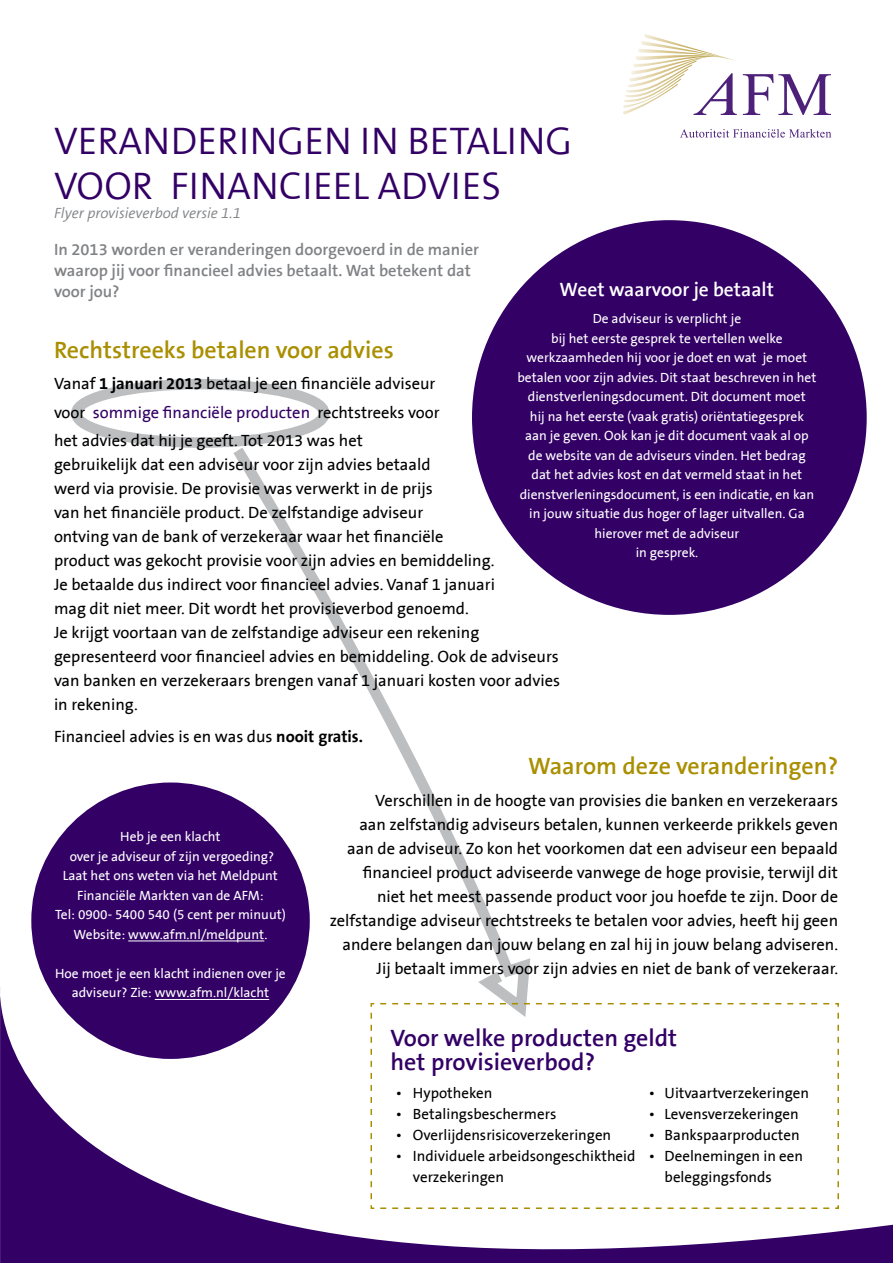
<style>
.page{position:relative;width:893px;height:1263px;background:#fff}
.page>*{position:absolute;margin:0;border:0;box-sizing:border-box;transform-origin:0 0}
.t1{font:300 39px/45px "The Sans B4";color:#306}
.t2{font:600 24px "The Sans B6";color:#a98f00}
.t3{font:600 24px/24px "The Sans B6";color:#306}
.t4{font:600 19.5px "The Sans B6";color:#fff}
.t5{font:16.5px/24px "The Sans B5 Plain";color:#000}
.t6{font:600 16.5px/21px "The Sans B6";color:#808285}
.t7{font:15px/21px "The Sans B5 Plain";color:#000}
.t8{font:italic 300 15px "The Sans B4";color:#808285}
.t9{font:13.5px/19.5px "The Sans B5 Plain";color:#fff;text-align:center}
.s1{font-family:"The Sans B7";font-weight:700}
.s2{color:#306}
</style>
<div class="page">
<div style="left:71px;top:379px;width:259px;height:69px;border:10px solid #bcbec0;border-radius:50%"></div>
<svg style="left:227px;top:440px;width:303px;height:546px"></svg>
<div style="left:472px;top:220px;width:395px;height:395px;background:#306;border-radius:50%"></div>
<div style="left:31px;top:782px;width:279px;height:277px;background:#306;border-radius:50%"></div>
<hr style="left:128px;top:940px;width:136px;height:1px;background:#fff">
<svg style="left:623px;top:34px;width:208px;height:81px"></svg>
<svg style="left:680px;top:129px;width:151px;height:9px"></svg>
<svg style="left:0;top:986px;width:893px;height:277px"></svg>
<h1 class="t1" style="left:54px;top:120px;width:520px">VERANDERINGEN IN BETALING<br>VOOR FINANCIEEL ADVIES</h1>
<p class="t8" style="left:54px;top:205px;width:188px">Flyer provisieverbod versie 1.1</p>
<p class="t6" style="left:54px;top:239px;width:426px">In 2013 worden er veranderingen doorgevoerd in de manier waarop jij voor financieel advies betaalt. Wat betekent dat voor jou?</p>
<p class="t4" style="left:560px;top:279px;width:216px">Weet waarvoor je betaalt</p>
<p class="t9" style="left:517px;top:309px;width:300px">De adviseur is verplicht je<br>bij het eerste gesprek te vertellen welke werkzaamheden hij voor je doet en wat je moet betalen voor zijn advies. Dit staat beschreven in het dienstverleningsdocument. Dit document moet<br>hij na het eerste (vaak gratis) oriëntatiegesprek aan je geven. Ook kan je dit document vaak al op de website van de adviseurs vinden. Het bedrag dat het advies kost en dat vermeld staat in het dienstverleningsdocument, is een indicatie, en kan in jouw situatie dus hoger of lager uitvallen. Ga hierover met de adviseur<br>in gesprek.</p>
<h2 class="t2" style="left:54px;top:337px;width:341px">Rechtstreeks betalen voor advies</h2>
<p class="t5" style="left:54px;top:370px;width:387px;line-height:28.5px">Vanaf <span class="s1">1 januari 2013</span> betaal je een financiële adviseur voor <span class="s2">sommige financiële producten</span> rechtstreeks voor het advies dat hij je geeft. Tot 2013 was het</p>
<p class="t5" style="left:54px;top:453px;width:508px">gebruikelijk dat een adviseur voor zijn advies betaald<br>werd via provisie. De provisie was verwerkt in de prijs<br>van het financiële product. De zelfstandige adviseur<br>ontving van de bank of verzekeraar waar het financiële<br>product was gekocht provisie voor zijn advies en bemiddeling.<br>Je betaalde dus indirect voor financieel advies. Vanaf 1 januari<br>mag dit niet meer. Dit wordt het provisieverbod genoemd.<br>Je krijgt voortaan van de zelfstandige adviseur een rekening gepresenteerd voor financieel advies en bemiddeling. Ook de adviseurs van banken en verzekeraars brengen vanaf 1 januari kosten voor advies in rekening.</p>
<p class="t5" style="left:54px;top:725px;width:311px">Financieel advies is en was dus <span class="s1">nooit gratis.</span></p>
<p class="t9" style="left:55px;top:827px;width:232px">Heb je een klacht<br>over je adviseur of zijn vergoeding?<br>Laat het ons weten via het Meldpunt<br>Financiële Markten van de AFM:<br>Tel: 0900- 5400 540 (5 cent per minuut)<br>Website: www.afm.nl/meldpunt.</p>
<p class="t9" style="left:55px;top:964px;width:232px">Hoe moet je een klacht indienen over je adviseur? Zie: www.afm.nl/klacht</p>
<h2 class="t2" style="left:528px;top:753px;width:311px">Waarom deze veranderingen?</h2>
<p class="t5" style="left:330px;top:789px;width:510px;text-align:right">Verschillen in de hoogte van provisies die banken en verzekeraars<br>aan zelfstandig adviseurs betalen, kunnen verkeerde prikkels geven aan de adviseur. Zo kon het voorkomen dat een adviseur een bepaald financieel product adviseerde vanwege de hoge provisie, terwijl dit<br>niet het meest passende product voor jou hoefde te zijn. Door de zelfstandige adviseur rechtstreeks te betalen voor advies, heeft hij geen andere belangen dan jouw belang en zal hij in jouw belang adviseren.<br>Jij betaalt immers voor zijn advies en niet de bank of verzekeraar.</p>
<h2 class="t3" style="left:390px;top:1026px;width:288px">Voor welke producten geldt het provisieverbod?</h2>
<p class="t7" style="left:396px;top:1082px;width:8px;text-align:justify">• • • •</p>
<p class="t7" style="left:413px;top:1082px;width:224px">Hypotheken<br>Betalingsbeschermers<br>Overlijdensrisicoverzekeringen<br>Individuele arbeidsongeschiktheid verzekeringen</p>
<p class="t7" style="left:649px;top:1082px;width:8px;text-align:justify">• • • •</p>
<p class="t7" style="left:665px;top:1082px;width:146px">Uitvaartverzekeringen<br>Levensverzekeringen<br>Bankspaarproducten<br>Deelnemingen in een beleggingsfonds</p>
</div>
